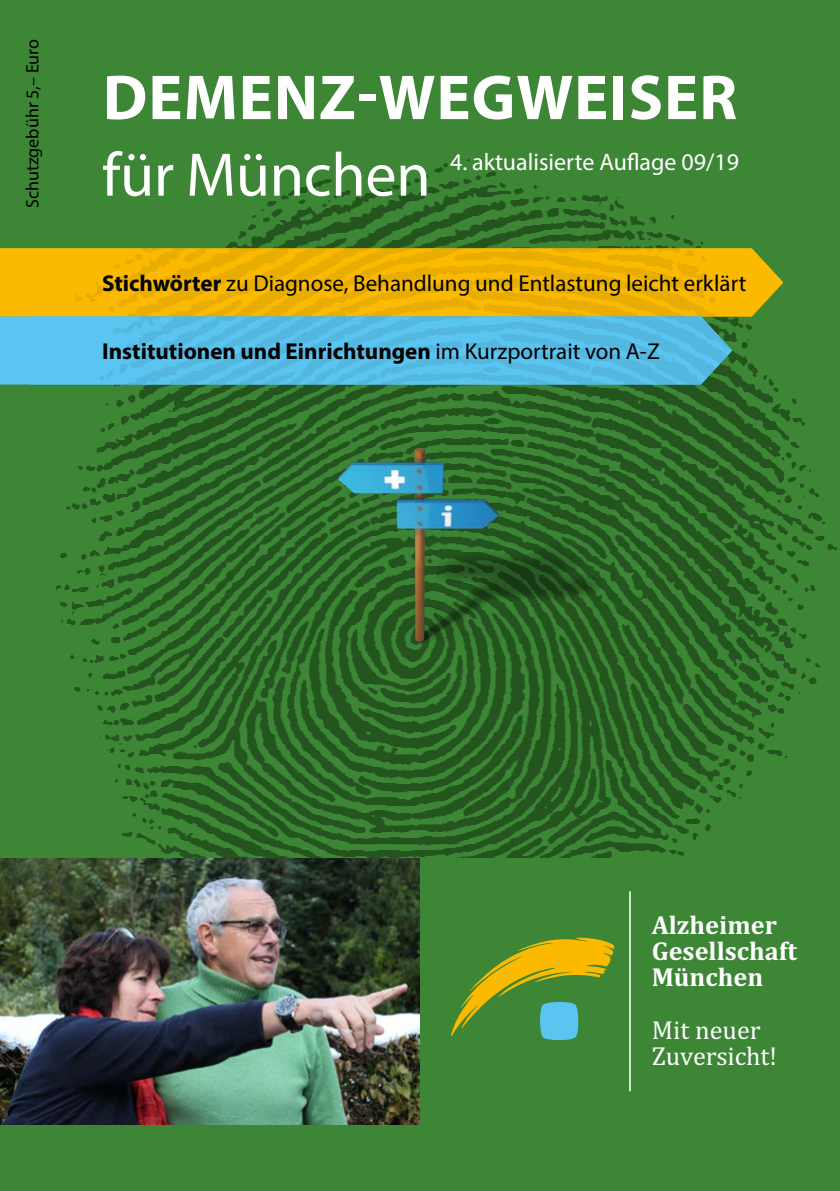
<style>
.page{position:relative;width:840px;height:1191px;background:#fff}
.page>*{position:absolute;margin:0;border:0;box-sizing:border-box;transform-origin:0 0}
.t1{font:700 64px "Myriad Pro";letter-spacing:.015em;color:#fff}
.t2{font:62px "Myriad Pro";letter-spacing:-.005em;color:#fff}
.t3{font:700 26.2px/26.2px "Cambria";color:#fff}
.t4{font:26.2px/26.2px "Cambria";letter-spacing:-.005em;color:#fff}
.t5{font:24px "Myriad Pro";color:#fff}
.t6{font:23px "Myriad Pro";color:#000}
.t7{font:700 23px "Myriad Pro";color:#000}
.t8{font:18px "Myriad Pro";color:#000}
.s1{font-weight:700}
.s2{font-weight:400}
</style>
<div class="page">
<div style="left:0;top:0;width:839px;height:1191px;background:#3c8636"></div>
<img style="left:31px;top:158px;width:806px;height:700px">
<img style="left:0;top:248px;width:782px;height:68px">
<div style="left:0;top:316px;width:30px;height:68px;background:#5bc5f2"></div>
<img style="left:30px;top:316px;width:701px;height:68px">
<hr style="left:629px;top:891px;width:1px;height:200px;background:#fff">
<svg style="left:451px;top:937px;width:164px;height:103px"></svg>
<img style="left:0;top:858px;width:420px;height:266px">
<img style="left:285px;top:443px;width:329px;height:208px">
<p class="t8" style="left:21px;top:208px;width:171px;rotate:-90deg">Schutzgebühr 5,– Euro</p>
<h1 class="t1" style="left:103px;top:56px;width:635px">DEMENZ-WEGWEISER</h1>
<h2 class="t2" style="left:102px;top:137px;width:330px">für München</h2>
<p class="t5" style="left:450px;top:147px;width:290px">4. aktualisierte Auflage 09/19</p>
<p class="t6" style="left:102px;top:269px;width:645px"><span class="s1">Stichwörter</span> zu Diagnose, Behandlung und Entlastung leicht erklärt</p>
<p class="t7" style="left:102px;top:336px;width:558px">Institutionen und Einrichtungen <span class="s2">im Kurzportrait von A-Z</span></p>
<p class="t3" style="left:651px;top:911px;width:147px">Alzheimer<br>Gesellschaft<br>München</p>
<p class="t4" style="left:651px;top:1019px;width:127px">Mit neuer<br>Zuversicht!</p>
</div>
